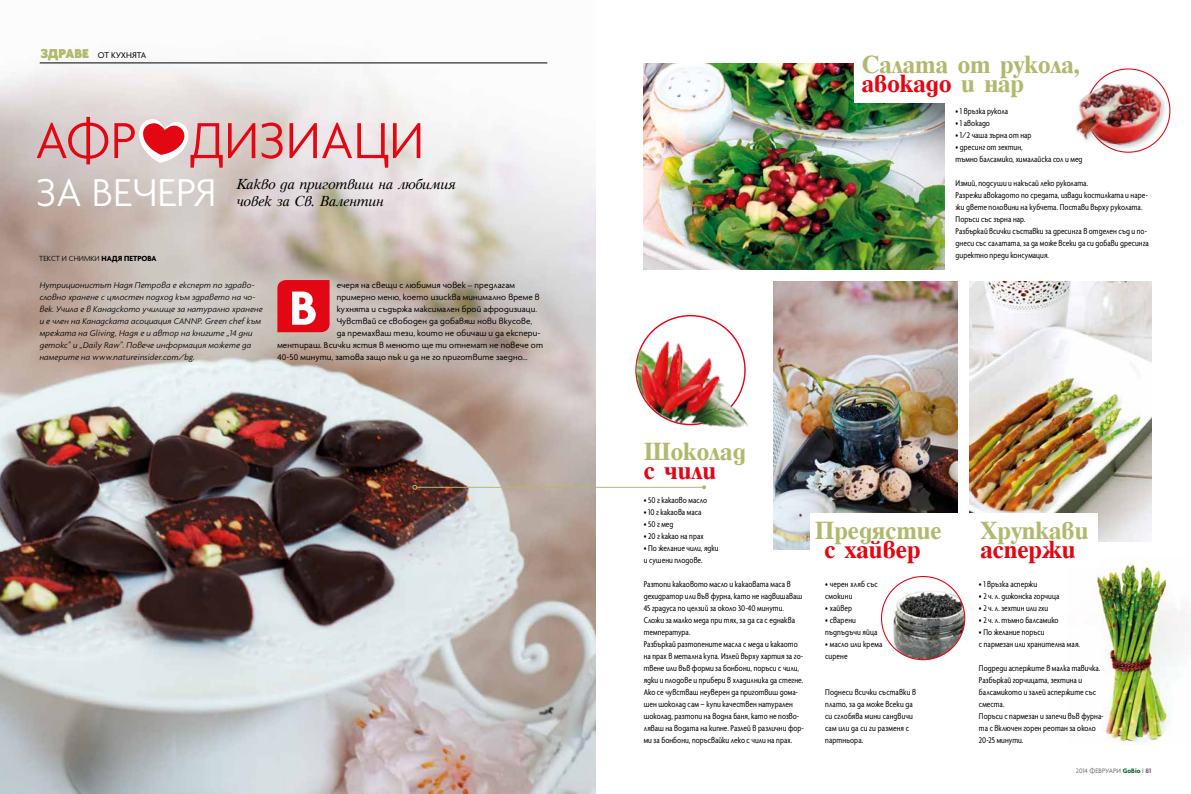
<style>
.page{position:relative;width:1191px;height:794px;background:#fff}
.page>*{position:absolute;margin:0;border:0;box-sizing:border-box;transform-origin:0 0}
.t1{font:300 54.7px "Agenda Bg";color:#e30613}
.t2{font:700 52px "Agenda Bg";color:#fff}
.t3{font:300 42px "Agenda Bg";color:#fff}
.t4{font:700 24px/19px "Timok Bulgarian CYR";color:#b2b96d}
.t5{font:700 24px "Timok Bulgarian CYR";color:#e30613}
.t6{font:italic 14px/17px "Timok Bulgarian CYR";color:#000}
.t7{font:condensed 9px/12px "Agenda Bg";letter-spacing:.005em;color:#000}
.t8{font:9px "Agenda Bg";letter-spacing:.015em;color:#000}
.t9{font:italic 300 9px/12px "Agenda Bg";letter-spacing:.01em;color:#000}
.t10{font:300 8px "Agenda Bg";letter-spacing:.075em;color:#000}
.t11{font:700 8px "Agenda Bg";color:#000}
.t12{font:7px "Agenda Bg";color:#706f6f}
.s1{font-weight:900;font-size:14px;color:#b2b96d}
.s2{font-weight:700}
.s3{color:#e30613}
.s4{font-weight:700;color:#0c662f}
</style>
<div class="page">
<img style="left:1095px;top:560px;width:94px;height:182px">
<img style="left:773px;top:281px;width:185px;height:268px">
<div style="left:810px;top:514px;width:152px;height:52px;background:#fff"></div>
<img style="left:881px;top:576px;width:83px;height:83px;border-radius:42px">
<img style="left:643px;top:64px;width:301px;height:206px">
<div style="left:854px;top:50px;width:99px;height:52px;background:#fff"></div>
<img style="left:0;top:62px;width:595px;height:732px">
<hr style="left:40px;top:63px;width:507px;height:1px;background:#000">
<div style="left:277px;top:280px;width:52px;height:52px;background:#e30613"></div>
<svg style="left:138px;top:119px;width:52px;height:44px"></svg>
<div style="left:1074px;top:82px;width:93px;height:70px;background:#000;opacity:.25"></div>
<img style="left:1075px;top:79px;width:87px;height:70px">
<hr style="left:417px;top:487px;width:287px;height:1px;background:#b2b96d">
<svg style="left:412px;top:485px;width:5px;height:5px"></svg>
<svg style="left:702px;top:485px;width:4px;height:4px"></svg>
<img style="left:969px;top:281px;width:182px;height:260px">
<div style="left:964px;top:514px;width:134px;height:52px;background:#fff"></div>
<img style="left:635px;top:306px;width:140px;height:133px">
<p class="t8" style="left:40px;top:50px;width:77px"><span class="s1">здраве</span> от кухнята</p>
<h1 class="t1" style="left:35px;top:110px;width:390px">Афр дизиаци</h1>
<h3 class="t6" style="left:237px;top:176px;width:221px">Какво да приготвиш на любимия човек за Св. Валентин</h3>
<h3 class="t3" style="left:36px;top:169px;width:179px">за вечеря</h3>
<p class="t10" style="left:39px;top:254px;width:74px">Текст и снимки <span class="s2">Надя</span></p>
<p class="t11" style="left:124px;top:254px;width:11px">Петрова</p>
<p class="t9" style="left:40px;top:279px;width:225px">Нутриционистът Надя Петрова е експерт по здраво&shy;словно хранене с цялостен подход към здравето на чо&shy;век. Учила е в Канадското училище за натурално хранене и е член на Канадската асоциация CANNP. Green chef към мрежата на Gliving, Надя е и автор на книгите „14 дни детокс” и „Daily Raw”. Повече информация можете да намерите на www.natureinsider.com/bg.</p>
<p class="t8" style="left:337px;top:280px;width:180px">ечеря на свещи с любимия човек – предлагам</p>
<h2 class="t2" style="left:289px;top:278px;width:25px">в</h2>
<p class="t8" style="left:337px;top:292px;width:205px">примерно меню, което изисква минимално време в</p>
<p class="t8" style="left:337px;top:304px;width:202px">кухнята и съдържа максимален брой афродизиаци.</p>
<p class="t8" style="left:337px;top:316px;width:197px">Чувствай се свободен да добавяш нови вкусове,</p>
<p class="t8" style="left:337px;top:328px;width:205px">да премахваш тези, които не обичаш и да експери-</p>
<p class="t8" style="left:277px;top:340px;width:267px">ментираш. Всички ястия в менюто ще ти отнемат не повече от</p>
<p class="t8" style="left:277px;top:352px;width:252px">40-50 минути, затова защо пък и да не го приготвите заедно…</p>
<h3 class="t4" style="left:862px;top:55px;width:220px">Салата от рукола, <span class="s3">авокадо</span> и нар</h3>
<p class="t7" style="left:955px;top:105px;width:54px">• 1 връзка рукола</p>
<p class="t7" style="left:955px;top:117px;width:36px">• 1 авокадо</p>
<p class="t7" style="left:955px;top:129px;width:77px">• 1/2 чаша зърна от нар</p>
<p class="t7" style="left:955px;top:141px;width:128px">• дресинг от зехтин,<br>тъмно балсамико, хималайска сол и мед</p>
<p class="t7" style="left:955px;top:177px;width:195px">Измий, подсуши и накъсай леко руколата.<br>Разрежи авокадото по средата, извади костилката и наре&shy;жи двете половини на кубчета. Постави върху руколата.<br>Поръси със зърна нар.<br>Разбъркай всички съставки за дресинга в отделен съд и по&shy;днеси със салатата, за да може всеки да си добави дресинга директно преди консумация.</p>
<h3 class="t4" style="left:643px;top:442px;width:104px">Шоколад</h3>
<h3 class="t5" style="left:643px;top:456px;width:74px">с чили</h3>
<p class="t7" style="left:643px;top:494px;width:65px">• 50 г какаово масло</p>
<p class="t7" style="left:643px;top:506px;width:59px">• 10 г какаова маса</p>
<p class="t7" style="left:643px;top:518px;width:31px">• 50 г мед</p>
<p class="t7" style="left:643px;top:530px;width:62px">• 20 г какао на прах</p>
<p class="t7" style="left:643px;top:542px;width:76px">• По желание чили, ядки и сушени плодове.</p>
<p class="t7" style="left:643px;top:578px;width:162px">Разтопи какаовото масло и какаовата маса в дехидратор или във фурна, като не надвишаваш 45 градуса по целзий за около 30-40 минути.<br>Сложи за малко меда при тях, за да са с еднаква температура.<br>Разбъркай разтопените масла с меда и какаото на прах в метална купа. Излей върху хартия за го&shy;твене или във форми за бонбони, поръси с чили, ядки и плодове и прибери в хладилника да стегне.<br>Ако се чувстваш неуверен да приготвиш дома&shy;шен шоколад сам – купи качествен натурален шоколад, разтопи на водна баня, като не позво&shy;ляваш на водата на кипне. Разлей в различни фор&shy;ми за бонбони, поръсвайки леко с чили на прах.</p>
<h3 class="t4" style="left:815px;top:521px;width:128px">Предястие</h3>
<h3 class="t5" style="left:824px;top:535px;width:98px">с хайвер</h3>
<p class="t7" style="left:825px;top:578px;width:54px">• черен хляб със смокини</p>
<p class="t7" style="left:825px;top:602px;width:28px">• хайвер</p>
<p class="t7" style="left:825px;top:614px;width:54px">• сварени пъдпъдъчи яйца</p>
<p class="t7" style="left:825px;top:638px;width:59px">• масло или крема сирене</p>
<p class="t7" style="left:825px;top:686px;width:92px">Поднеси всички съставки в плато, за да може всеки да си сглобява мини сандвичи сам или да си ги разменя с партньора.</p>
<h3 class="t4" style="left:980px;top:521px;width:109px">Хрупкави</h3>
<h3 class="t5" style="left:980px;top:535px;width:96px">аспержи</h3>
<p class="t7" style="left:979px;top:578px;width:60px">• 1 връзка аспержи</p>
<p class="t7" style="left:979px;top:590px;width:82px">• 2 ч. л. дижонска горчица</p>
<p class="t7" style="left:979px;top:602px;width:71px">• 2 ч. л. зехтин или гхи</p>
<p class="t7" style="left:979px;top:614px;width:81px">• 2 ч. л. тъмно балсамико</p>
<p class="t7" style="left:979px;top:626px;width:103px">• По желание поръси<br>с пармезан или хранителна мая.</p>
<p class="t7" style="left:979px;top:662px;width:126px">Подреди аспержите в малка тавичка.<br>Разбъркай горчицата, зехтина и балсамикото и залей аспержите със сместа.<br>Поръси с пармезан и запечи във фурна&shy;та с включен горен реотан за около<br>20-25 минути.</p>
<p class="t12" style="left:1076px;top:767px;width:77px">2014 ФЕВРУАРИ <span class="s4">GoBio</span> І <span class="s2">81</span></p>
</div>
